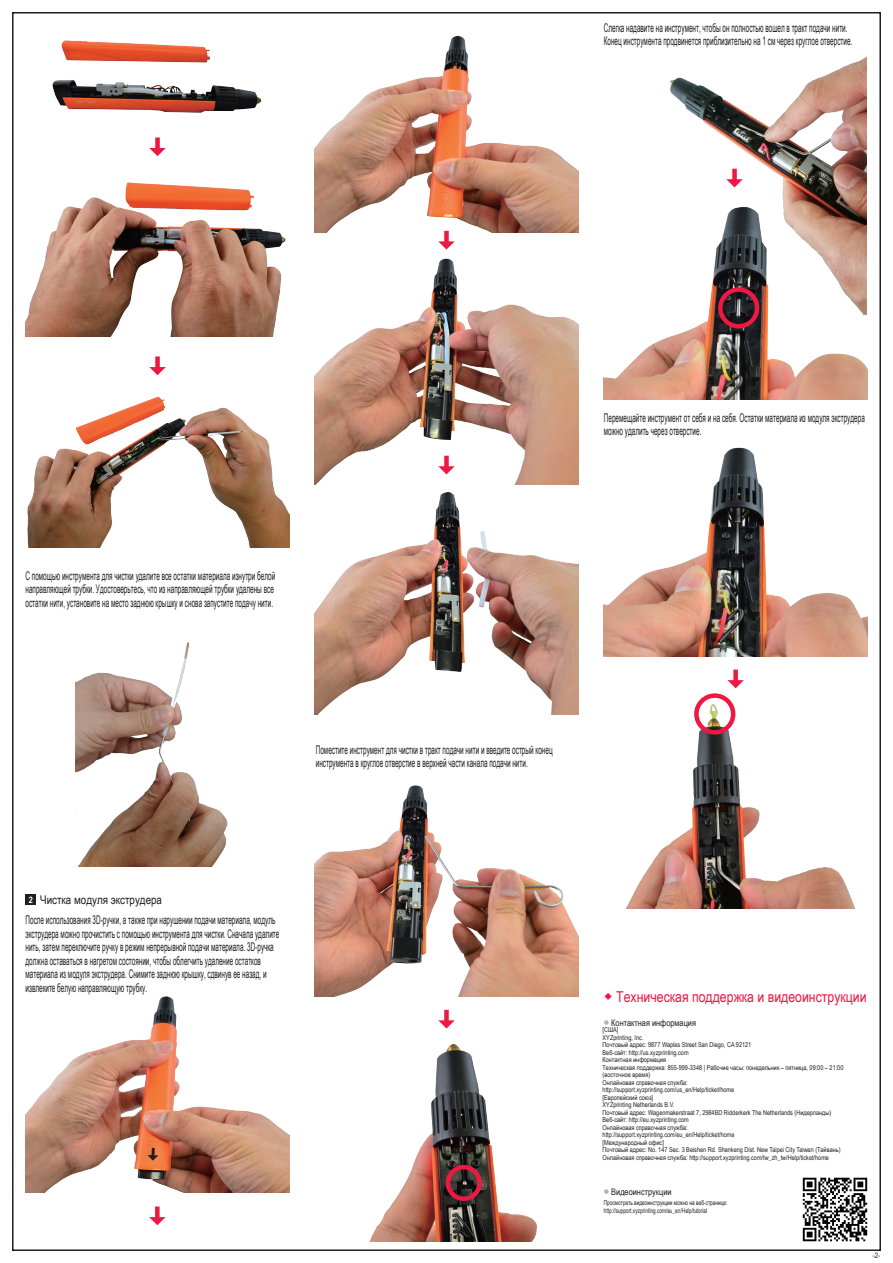
<style>
.page{position:relative;width:893px;height:1263px;background:#fff}
.page>*{position:absolute;margin:0;border:0;box-sizing:border-box;transform-origin:0 0}
.t1{font:15px "Arial Narrow";color:#ed1943}
.t2{font:12px/13.5px "Arial Narrow";color:#231f20;scale:.65 1}
.t3{font:12px "Arial Narrow";color:#231f20}
.t4{font:9px "Arial Narrow";color:#231f20}
.t5{font:700 9px "Arial Narrow";color:#fff}
.t6{font:7.5px "Arial Narrow";color:#231f20}
.t7{font:6.75px/7.5px "Arial Narrow";color:#231f20}
.t8{font:6.75px/8.1px "Arial Narrow";color:#231f20;scale:.86 1}
.s1{font-family:"Microsoft Jheng Hei";font-weight:700}
.s2{font-family:"Microsoft Jheng Hei"}
</style>
<div class="page">
<img style="left:669px;top:57px;width:197px;height:141px">
<img style="left:370px;top:1044px;width:167px;height:198px">
<img style="left:625px;top:699px;width:231px;height:210px">
<img style="left:604px;top:198px;width:263px;height:201px">
<div style="left:26px;top:894px;width:10px;height:11px;background:#231f20"></div>
<div style="left:155px;top:137px;width:5px;height:12px;background:#ed1943"></div>
<svg style="left:149px;top:148px;width:17px;height:8px"></svg>
<img style="left:26px;top:996px;width:263px;height:197px">
<svg style="left:148px;top:1148px;width:10px;height:13px"></svg>
<div style="left:155px;top:1206px;width:5px;height:12px;background:#ed1943"></div>
<svg style="left:149px;top:1217px;width:17px;height:8px"></svg>
<div style="left:444px;top:231px;width:5px;height:11px;background:#ed1943"></div>
<svg style="left:438px;top:241px;width:17px;height:9px"></svg>
<div style="left:155px;top:356px;width:5px;height:12px;background:#ed1943"></div>
<svg style="left:149px;top:367px;width:17px;height:8px"></svg>
<img style="left:52px;top:80px;width:210px;height:33px">
<img style="left:61px;top:40px;width:149px;height:23px">
<img style="left:26px;top:182px;width:260px;height:154px">
<img style="left:27px;top:396px;width:262px;height:151px">
<img style="left:75px;top:642px;width:153px;height:224px">
<img style="left:315px;top:35px;width:263px;height:197px">
<img style="left:315px;top:258px;width:263px;height:456px">
<img style="left:315px;top:785px;width:263px;height:211px">
<div style="left:444px;top:1010px;width:5px;height:11px;background:#ed1943"></div>
<svg style="left:438px;top:1020px;width:17px;height:8px"></svg>
<div style="left:732px;top:169px;width:5px;height:11px;background:#ed1943"></div>
<svg style="left:726px;top:179px;width:17px;height:8px"></svg>
<div style="left:446px;top:1165px;width:36px;height:36px;border:4px solid #ed1943;border-radius:50%"></div>
<div style="left:718px;top:287px;width:41px;height:42px;border:4px solid #ed1943;border-radius:50%"></div>
<div style="left:694px;top:693px;width:41px;height:42px;border:4px solid #ed1943;border-radius:50%"></div>
<img style="left:604px;top:447px;width:263px;height:209px">
<div style="left:733px;top:670px;width:5px;height:11px;background:#ed1943"></div>
<svg style="left:727px;top:680px;width:17px;height:8px"></svg>
<div style="left:444px;top:456px;width:5px;height:11px;background:#ed1943"></div>
<svg style="left:438px;top:466px;width:17px;height:8px"></svg>
<img style="left:802px;top:1177px;width:66px;height:65px">
<p class="t2" style="left:604px;top:20px;width:384px">Слегка надавите на инструмент, чтобы он полностью вошел в тракт подачи нити.<br>Конец инструмента продвинется приблизительно на 1 см через круглое отверстие.</p>
<p class="t2" style="left:26px;top:568px;width:386px;text-align:justify">С помощью инструмента для чистки удалите все остатки материала изнутри белой направляющей трубки. Удостоверьтесь, что из направляющей трубки удалены все остатки нити, установите на место заднюю крышку и снова запустите подачу нити.</p>
<p class="t2" style="left:604px;top:410px;width:403px">Перемещайте инструмент от себя и на себя. Остатки материала из модуля экструдера можно удалить через отверстие.</p>
<p class="t2" style="left:316px;top:742px;width:366px">Поместите инструмент для чистки в тракт подачи нити и введите острый конец инструмента в круглое отверстие в верхней части канала подачи нити.</p>
<p class="t3" style="left:40px;top:890px;width:123px">Чистка модуля экструдера</p>
<p class="t5" style="left:29px;top:893px;width:6px">2</p>
<p class="t2" style="left:26px;top:913px;width:392px">После использования 3D-ручки, а также при нарушении подачи материала, модуль экструдера можно прочистить с помощью инструмента для чистки. Сначала удалите нить, затем переключите ручку в режим непрерывной подачи материала. 3D-ручка должна оставаться в нагретом состоянии, чтобы облегчить удаление остатков материала из модуля экструдера. Снимите заднюю крышку, сдвинув ее назад, и извлеките белую направляющую трубку.</p>
<p class="t1" style="left:604px;top:986px;width:264px"><span class="s1">◆</span> Техническая поддержка и видеоинструкции</p>
<p class="t4" style="left:604px;top:1016px;width:94px"><span class="s2">◎</span> Контактная информация</p>
<p class="t7" style="left:603px;top:1026px;width:242px">[США]<br>XYZprinting, Inc.<br>Почтовый адрес: 9877 Waples Street San Diego, CA 92121<br>Веб-сайт: http://us.xyzprinting.com<br>Контактная информация<br>Техническая поддержка: 855-999-3348 | Рабочие часы: понедельник – пятница, 09:00 – 21:00 (восточное время)<br>Онлайновая справочная служба:<br>http://support.xyzprinting.com/us_en/Help/ticket/home<br>[Европейский союз]<br>XYZprinting Netherlands B.V.<br>Почтовый адрес: Wagenmakerstraat 7, 2984BD Ridderkerk The Netherlands (Нидерланды)<br>Веб-сайт: http://eu.xyzprinting.com<br>Онлайновая справочная служба:<br>http://support.xyzprinting.com/eu_en/Help/ticket/home<br>[Международный офис]<br>Почтовый адрес: No. 147 Sec. 3 Beishen Rd. Shenkeng Dist. New Taipei City Taiwan (Тайвань)<br>Онлайновая справочная служба: http://support.xyzprinting.com/tw_zh_tw/Help/ticket/home</p>
<p class="t4" style="left:604px;top:1185px;width:69px"><span class="s2">◎</span> Видеоинструкции</p>
<p class="t8" style="left:604px;top:1198px;width:145px">Просмотреть видеоинструкции можно на веб-странице: http://support.xyzprinting.com/eu_en/Help/tutorial</p>
<p class="t6" style="left:873px;top:1250px;width:9px">-2-</p>
</div>
